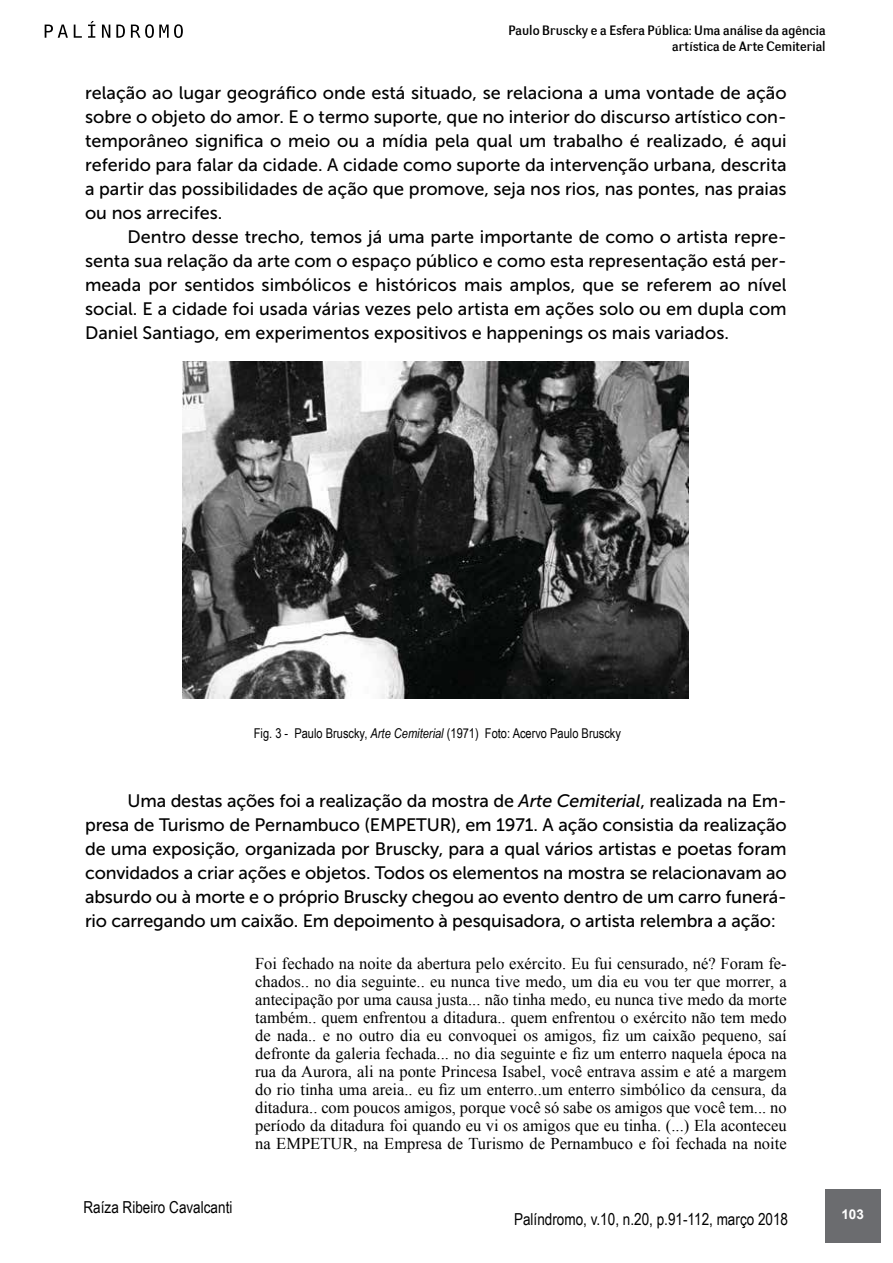
<style>
.page{position:relative;width:893px;height:1263px;background:#fff}
.page>*{position:absolute;margin:0;border:0;box-sizing:border-box;transform-origin:0 0}
.t1{font:18px/24px "Museo Sans 500";color:#000;text-align:justify}
.t2{font:16.5px/18px "Times New Roman";color:#000;text-align:justify}
.t3{font:16.5px "Arial Narrow";color:#000}
.t4{font:13.5px/16.2px "Negotiate Free";color:#000;text-align:right}
.t5{font:13.5px "Arial Narrow";color:#000}
.t6{font:700 13.5px "Arial";color:#fff}
.s1{font-style:italic}
</style>
<div class="page">
<div style="left:825px;top:1189px;width:55px;height:53px;background:#6b6c6f"></div>
<svg style="left:45px;top:25px;width:23px;height:13px"></svg>
<svg style="left:74px;top:25px;width:8px;height:13px"></svg>
<svg style="left:88px;top:21px;width:7px;height:17px"></svg>
<svg style="left:102px;top:25px;width:8px;height:13px"></svg>
<svg style="left:116px;top:25px;width:9px;height:13px"></svg>
<svg style="left:131px;top:24px;width:52px;height:14px"></svg>
<img style="left:183px;top:362px;width:506px;height:337px">
<p class="t4" style="left:508px;top:22px;width:319px">Paulo Bruscky e a Esfera Pública: Uma análise da agência artística de Arte Cemiterial</p>
<p class="t1" style="left:85px;top:80px;width:703px">relação ao lugar geográfico onde está situado, se relaciona a uma vontade de ação sobre o objeto do amor. E o termo suporte, que no interior do discurso artístico con&shy;temporâneo significa o meio ou a mídia pela qual um trabalho é realizado, é aqui referido para falar da cidade. A cidade como suporte da intervenção urbana, descrita a partir das possibilidades de ação que promove, seja nos rios, nas pontes, nas praias ou nos arrecifes.</p>
<p class="t1" style="left:85px;top:224px;width:703px;text-indent:43px">Dentro desse trecho, temos já uma parte importante de como o artista repre&shy;senta sua relação da arte com o espaço público e como esta representação está per&shy;meada por sentidos simbólicos e históricos mais amplos, que se referem ao nível social. E a cidade foi usada várias vezes pelo artista em ações solo ou em dupla com Daniel Santiago, em experimentos expositivos e happenings os mais variados.</p>
<p class="t5" style="left:254px;top:723px;width:369px">Fig. 3 - Paulo Bruscky, <span class="s1">Arte Cemiterial</span> (1971) Foto: Acervo Paulo Bruscky</p>
<p class="t1" style="left:85px;top:788px;width:703px;text-indent:43px">Uma destas ações foi a realização da mostra de <span class="s1">Arte Cemiterial</span>, realizada na Em&shy;presa de Turismo de Pernambuco (EMPETUR), em 1971. A ação consistia da realização de uma exposição, organizada por Bruscky, para a qual vários artistas e poetas foram convidados a criar ações e objetos. Todos os elementos na mostra se relacionavam ao absurdo ou à morte e o próprio Bruscky chegou ao evento dentro de um carro funerá&shy;rio carregando um caixão. Em depoimento à pesquisadora, o artista relembra a ação:</p>
<p class="t2" style="left:255px;top:954px;width:533px">Foi fechado na noite da abertura pelo exército. Eu fui censurado, né? Foram fe&shy;chados.. no dia seguinte.. eu nunca tive medo, um dia eu vou ter que morrer, a antecipação por uma causa justa... não tinha medo, eu nunca tive medo da morte também.. quem enfrentou a ditadura.. quem enfrentou o exército não tem medo de nada.. e no outro dia eu convoquei os amigos, fiz um caixão pequeno, saí defronte da galeria fechada... no dia seguinte e fiz um enterro naquela época na rua da Aurora, ali na ponte Princesa Isabel, você entrava assim e até a margem do rio tinha uma areia.. eu fiz um enterro..um enterro simbólico da censura, da ditadura.. com poucos amigos, porque você só sabe os amigos que você tem... no período da ditadura foi quando eu vi os amigos que eu tinha. (...) Ela aconteceu na EMPETUR, na Empresa de Turismo de Pernambuco e foi fechada na noite</p>
<p class="t3" style="left:84px;top:1195px;width:150px">Raíza Ribeiro Cavalcanti</p>
<p class="t3" style="left:514px;top:1206px;width:276px">Palíndromo, v.10, n.20, p.91-112, março 2018</p>
<p class="t6" style="left:841px;top:1205px;width:24px">103</p>
</div>
